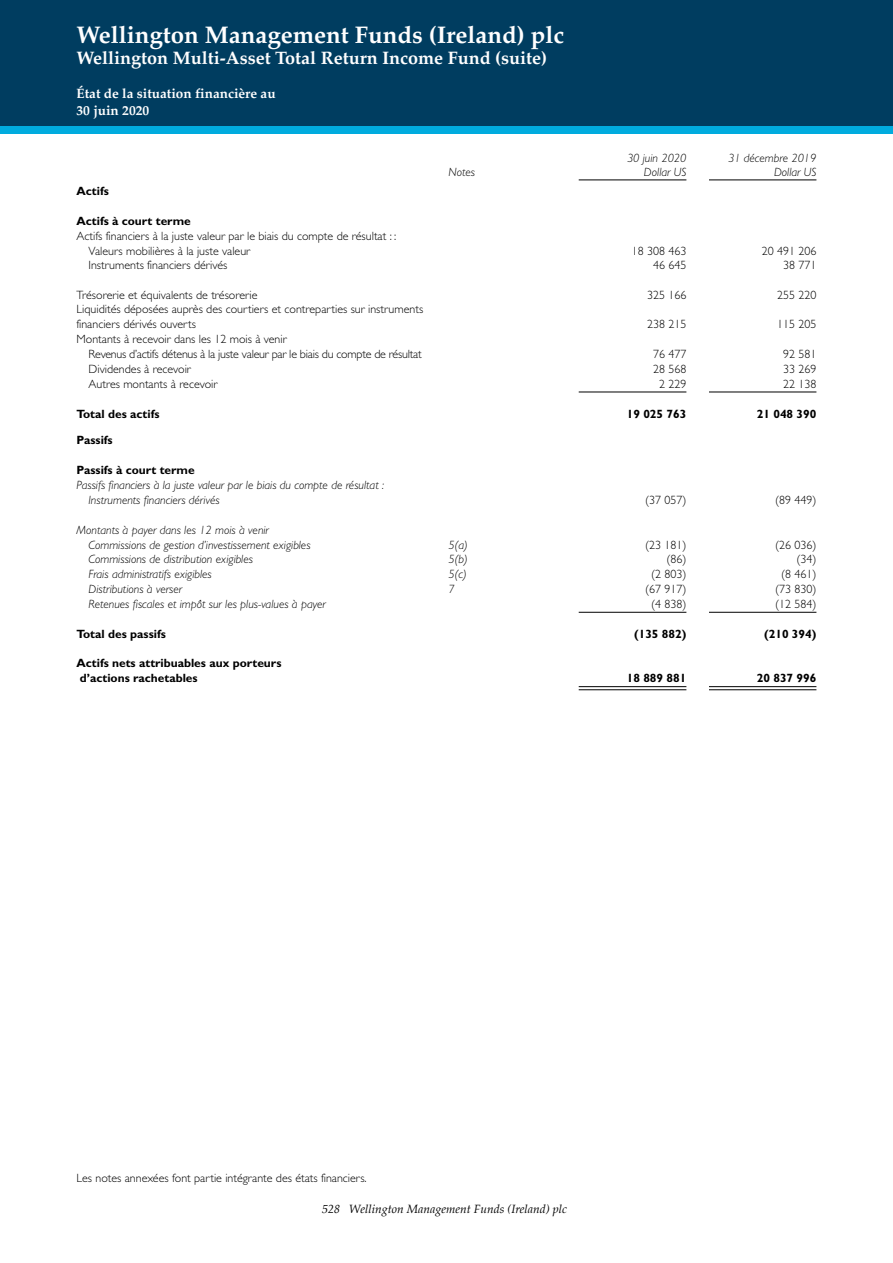
<style>
.page{position:relative;width:893px;height:1263px;background:#fff}
.page>*{position:absolute;margin:0;border:0;box-sizing:border-box;transform-origin:0 0}
.t1{font:700 24px "Palatino";color:#fff}
.t2{font:700 18px "Palatino";color:#fff}
.t3{font:700 13.5px/16.5px "Palatino";color:#fff}
.t4{font:300 12px/15px "Gill Sans Std";color:#000}
.t5{font:italic 300 12px/15px "Gill Sans Std";color:#000}
.t6{font:700 12px/15px "Gill Sans Std";color:#000}
.t7{font:300 12px/15px "Gill Sans Std";letter-spacing:-.02em;color:#000}
.t8{font:italic 12px "Palatino";color:#000}
</style>
<div class="page">
<div style="left:0;top:125px;width:893px;height:9px;background:#00abde"></div>
<div style="left:0;top:0;width:893px;height:125px;background:#003d60"></div>
<svg style="left:709px;top:687px;width:107px;height:1px"></svg>
<svg style="left:579px;top:687px;width:107px;height:1px"></svg>
<hr style="left:579px;top:612px;width:107px;height:1px;background:#000">
<hr style="left:709px;top:612px;width:107px;height:1px;background:#000">
<hr style="left:579px;top:180px;width:107px;height:1px;background:#000">
<hr style="left:709px;top:180px;width:107px;height:1px;background:#000">
<hr style="left:579px;top:392px;width:107px;height:1px;background:#000">
<hr style="left:709px;top:392px;width:107px;height:1px;background:#000">
<hr style="left:709px;top:686px;width:107px;height:1px;background:#000">
<hr style="left:709px;top:689px;width:107px;height:1px;background:#000">
<hr style="left:579px;top:686px;width:107px;height:1px;background:#000">
<hr style="left:579px;top:689px;width:107px;height:1px;background:#000">
<h1 class="t1" style="left:77px;top:14px;width:489px">Wellington Management Funds (Ireland) plc</h1>
<h2 class="t2" style="left:77px;top:43px;width:472px">Wellington Multi-Asset Total Return Income Fund (suite)</h2>
<p class="t3" style="left:77px;top:85px;width:201px">État de la situation financière au<br>30 juin 2020</p>
<p class="t5" style="left:627px;top:150px;width:61px">30 juin 2020</p>
<p class="t5" style="left:728px;top:150px;width:90px">31 décembre 2019</p>
<p class="t6" style="left:77px;top:184px;width:34px">Actifs</p>
<p class="t6" style="left:77px;top:214px;width:116px">Actifs à court terme</p>
<p class="t4" style="left:89px;top:229px;width:309px;text-indent:-12px">Actifs financiers à la juste valeur par le biais du compte de résultat : :<br>Valeurs mobilières à la juste valeur</p>
<p class="t5" style="left:449px;top:165px;width:28px">Notes</p>
<p class="t5" style="left:644px;top:165px;width:44px">Dollar US</p>
<p class="t5" style="left:774px;top:165px;width:44px">Dollar US</p>
<p class="t4" style="left:632px;top:244px;width:56px">18 308 463</p>
<p class="t4" style="left:762px;top:244px;width:56px">20 491 206</p>
<p class="t4" style="left:89px;top:258px;width:140px">Instruments financiers dérivés</p>
<p class="t4" style="left:653px;top:258px;width:35px">46 645</p>
<p class="t4" style="left:783px;top:258px;width:35px">38 771</p>
<p class="t4" style="left:77px;top:288px;width:182px">Trésorerie et équivalents de trésorerie</p>
<p class="t4" style="left:647px;top:288px;width:41px">325 166</p>
<p class="t4" style="left:777px;top:288px;width:41px">255 220</p>
<p class="t4" style="left:77px;top:302px;width:348px">Liquidités déposées auprès des courtiers et contreparties sur instruments financiers dérivés ouverts</p>
<p class="t4" style="left:647px;top:317px;width:41px">238 215</p>
<p class="t4" style="left:777px;top:317px;width:41px">115 205</p>
<p class="t7" style="left:89px;top:332px;width:335px;text-indent:-12px">Montants à recevoir dans les 12 mois à venir<br>Revenus d’actifs détenus à la juste valeur par le biais du compte de résultat</p>
<p class="t4" style="left:653px;top:347px;width:35px">76 477</p>
<p class="t4" style="left:783px;top:347px;width:35px">92 581</p>
<p class="t4" style="left:89px;top:362px;width:104px">Dividendes à recevoir</p>
<p class="t4" style="left:653px;top:362px;width:35px">28 568</p>
<p class="t4" style="left:783px;top:362px;width:35px">33 269</p>
<p class="t4" style="left:89px;top:377px;width:130px">Autres montants à recevoir</p>
<p class="t4" style="left:659px;top:377px;width:29px">2 229</p>
<p class="t4" style="left:783px;top:377px;width:35px">22 138</p>
<p class="t6" style="left:77px;top:406px;width:84px">Total des actifs</p>
<p class="t6" style="left:627px;top:406px;width:61px">19 025 763</p>
<p class="t6" style="left:757px;top:406px;width:61px">21 048 390</p>
<p class="t6" style="left:77px;top:432px;width:38px">Passifs</p>
<p class="t6" style="left:77px;top:463px;width:120px">Passifs à court terme</p>
<p class="t5" style="left:89px;top:477px;width:297px;text-indent:-12px">Passifs financiers à la juste valeur par le biais du compte de résultat :<br>Instruments financiers dérivés</p>
<p class="t4" style="left:645px;top:492px;width:43px">(37 057)</p>
<p class="t4" style="left:775px;top:492px;width:43px">(89 449)</p>
<p class="t5" style="left:89px;top:522px;width:224px;text-indent:-12px">Montants à payer dans les 12 mois à venir<br>Commissions de gestion d’investissement exigibles</p>
<p class="t5" style="left:449px;top:537px;width:21px">5(a)</p>
<p class="t4" style="left:645px;top:537px;width:43px">(23 181)</p>
<p class="t4" style="left:775px;top:537px;width:43px">(26 036)</p>
<p class="t5" style="left:89px;top:552px;width:166px">Commissions de distribution exigibles</p>
<p class="t5" style="left:449px;top:552px;width:21px">5(b)</p>
<p class="t4" style="left:666px;top:552px;width:21px">(86)</p>
<p class="t4" style="left:796px;top:552px;width:21px">(34)</p>
<p class="t5" style="left:89px;top:567px;width:125px">Frais administratifs exigibles</p>
<p class="t5" style="left:449px;top:567px;width:20px">5(c)</p>
<p class="t4" style="left:651px;top:567px;width:37px">(2 803)</p>
<p class="t4" style="left:781px;top:567px;width:37px">(8 461)</p>
<p class="t5" style="left:89px;top:582px;width:95px">Distributions à verser</p>
<p class="t5" style="left:449px;top:582px;width:8px">7</p>
<p class="t4" style="left:645px;top:582px;width:43px">(67 917)</p>
<p class="t4" style="left:775px;top:582px;width:43px">(73 830)</p>
<p class="t5" style="left:89px;top:597px;width:239px">Retenues fiscales et impôt sur les plus-values à payer</p>
<p class="t4" style="left:651px;top:597px;width:37px">(4 838)</p>
<p class="t4" style="left:775px;top:597px;width:43px">(12 584)</p>
<p class="t6" style="left:77px;top:626px;width:91px">Total des passifs</p>
<p class="t6" style="left:634px;top:626px;width:54px">(135 882)</p>
<p class="t6" style="left:764px;top:626px;width:54px">(210 394)</p>
<p class="t6" style="left:77px;top:655px;width:206px">Actifs nets attribuables aux porteurs d’actions rachetables</p>
<p class="t6" style="left:627px;top:670px;width:61px">18 889 881</p>
<p class="t6" style="left:757px;top:670px;width:61px">20 837 996</p>
<p class="t4" style="left:77px;top:1170px;width:292px">Les notes annexées font partie intégrante des états financiers.</p>
<p class="t8" style="left:322px;top:1198px;width:246px">528 Wellington Management Funds (Ireland) plc</p>
</div>
